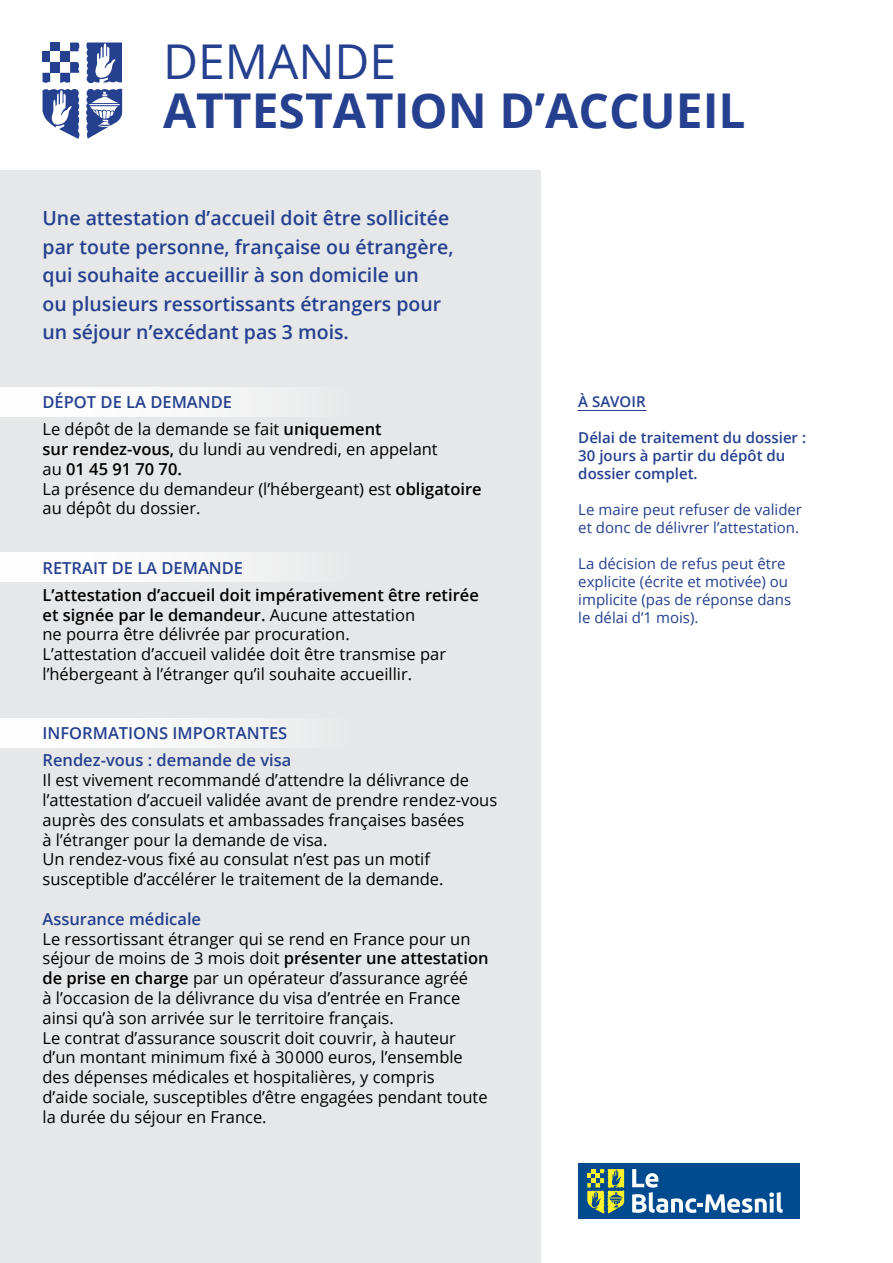
<style>
.page{position:relative;width:893px;height:1263px;background:#fff}
.page>*{position:absolute;margin:0;border:0;box-sizing:border-box;transform-origin:0 0}
.t1{font:700 48px "Open Sans";color:#25408f}
.t2{font:48px "Open Sans";color:#25408f}
.t3{font:600 19.5px/28.5px "Open Sans";color:#25408f}
.t4{font:16.5px/19.8px "Open Sans";color:#000}
.t5{font:600 16.5px/27px "Open Sans";color:#25408f}
.t6{font:15px/18px "Open Sans";color:#25408f}
.t7{font:600 15px/18px "Open Sans";color:#25408f}
.s1{font-weight:600;color:#25408f}
.s2{font-weight:600}
</style>
<div class="page">
<div style="left:579px;top:1164px;width:221px;height:55px;background:#004a8f"></div>
<svg style="left:587px;top:1169px;width:37px;height:45px"></svg>
<svg style="left:632px;top:1169px;width:151px;height:44px"></svg>
<div style="left:0;top:170px;width:540px;height:1093px;background:#e6e7e8"></div>
<hr style="left:577px;top:410px;width:70px;height:1px;background:#25408f">
<div style="left:0;top:387px;width:353px;height:29px;background:linear-gradient(to right,#fff,#eaebec)"></div>
<div style="left:0;top:552px;width:353px;height:29px;background:linear-gradient(to right,#fff,#eaebec)"></div>
<div style="left:0;top:718px;width:353px;height:30px;background:linear-gradient(to right,#fff,#eaebec)"></div>
<div style="left:43px;top:51px;width:7px;height:11px;background:#25408f"></div>
<svg style="left:70px;top:43px;width:9px;height:8px"></svg>
<div style="left:50px;top:43px;width:10px;height:8px;background:#25408f"></div>
<svg style="left:86px;top:43px;width:36px;height:40px"></svg>
<div style="left:60px;top:51px;width:10px;height:11px;background:#25408f"></div>
<svg style="left:43px;top:62px;width:37px;height:77px"></svg>
<svg style="left:86px;top:89px;width:36px;height:50px"></svg>
<h1 class="t2" style="left:163px;top:28px;width:235px">DEMANDE</h1>
<h1 class="t1" style="left:163px;top:77px;width:584px">ATTESTATION D’ACCUEIL</h1>
<p class="t3" style="left:43px;top:204px;width:412px">Une attestation d’accueil doit être sollicitée par toute personne, française ou étrangère, qui souhaite accueillir à son domicile un<br>ou plusieurs ressortissants étrangers pour un séjour n’excédant pas 3 mois.</p>
<p class="t4" style="left:43px;top:388px;width:341px;line-height:27px"><span class="s1">DÉPOT DE LA DEMANDE<br></span>Le dépôt de la demande se fait <span class="s2">uniquement</span></p>
<p class="t4" style="left:43px;top:439px;width:441px"><span class="s2">sur rendez-vous,</span> du lundi au vendredi, en appelant<br>au <span class="s2">01 45 91 70 70.<br></span>La présence du demandeur (l’hébergeant) est <span class="s2">obligatoire </span>au dépôt du dossier.</p>
<p class="t5" style="left:43px;top:554px;width:202px">RETRAIT DE LA DEMANDE</p>
<p class="t4" style="left:43px;top:584px;width:438px"><span class="s2">L’attestation d’accueil doit impérativement être retirée et signée par le demandeur.</span> Aucune attestation<br>ne pourra être délivrée par procuration.<br>L’attestation d’accueil validée doit être transmise par l’hébergeant à l’étranger qu’il souhaite accueillir.</p>
<p class="t5" style="left:43px;top:719px;width:250px">INFORMATIONS IMPORTANTES<br>Rendez-vous : demande de visa</p>
<p class="t4" style="left:43px;top:770px;width:456px">Il est vivement recommandé d’attendre la délivrance de l’attestation d’accueil validée avant de prendre rendez-vous auprès des consulats et ambassades françaises basées<br>à l’étranger pour la demande de visa.<br>Un rendez-vous fixé au consulat n’est pas un motif susceptible d’accélérer le traitement de la demande.</p>
<p class="t5" style="left:43px;top:905px;width:160px">Assurance médicale</p>
<p class="t4" style="left:43px;top:928px;width:448px">Le ressortissant étranger qui se rend en France pour un séjour de moins de 3 mois doit <span class="s2">présenter une attestation de prise en charge</span> par un opérateur d’assurance agréé<br>à l’occasion de la délivrance du visa d’entrée en France ainsi qu’à son arrivée sur le territoire français.<br>Le contrat d’assurance souscrit doit couvrir, à hauteur d’un montant minimum fixé à 30 000 euros, l’ensemble des dépenses médicales et hospitalières, y compris<br>d’aide sociale, susceptibles d’être engagées pendant toute la durée du séjour en France.</p>
<p class="t7" style="left:578px;top:392px;width:69px">À SAVOIR</p>
<p class="t7" style="left:578px;top:428px;width:229px">Délai de traitement du dossier :<br>30 jours à partir du dépôt du dossier complet.</p>
<p class="t6" style="left:578px;top:500px;width:225px">Le maire peut refuser de valider et donc de délivrer l’attestation.</p>
<p class="t6" style="left:578px;top:554px;width:214px">La décision de refus peut être explicite (écrite et motivée) ou implicite (pas de réponse dans le délai d’1 mois).</p>
</div>
